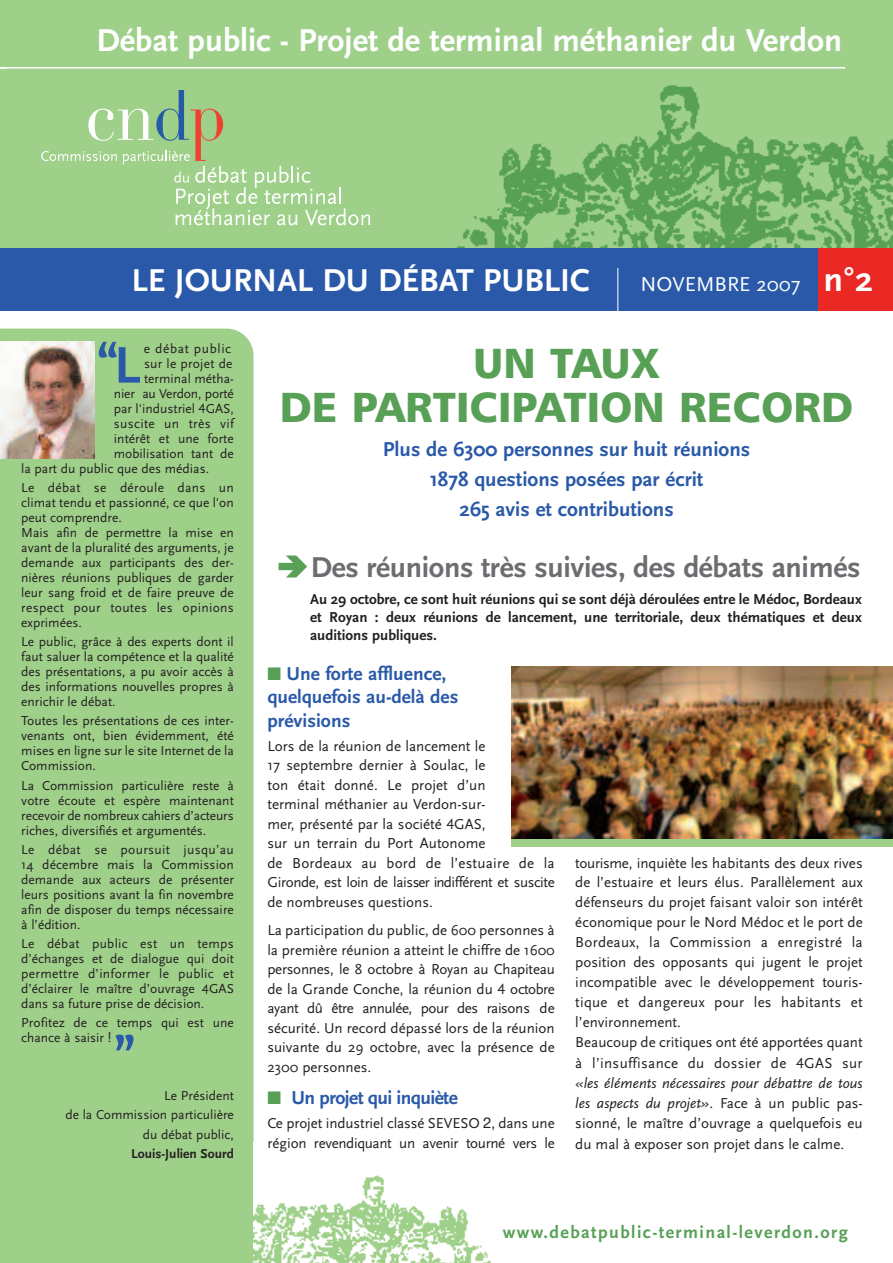
<style>
.page{position:relative;width:893px;height:1263px;background:#fff}
.page>*{position:absolute;margin:0;border:0;box-sizing:border-box;transform-origin:0 0}
.t1{font:700 53.7px "Scala Sans";color:#2959a8}
.t2{font:700 51.75px "Scala Sans";color:#2959a8}
.t3{font:42px/43.5px "Humanist 777 BT Black B";color:#57a055;text-align:center}
.t4{font:700 33px "Scala Sans";color:#fff}
.t5{font:700 30px "Scala Sans";letter-spacing:-.01em;color:#6c6d70}
.t6{font:700 21px/30px "Scala Sans";color:#2959a8;text-align:center}
.t7{font:21px "Scala Sans";color:#fff}
.t8{font:700 19.5px/23.4px "Scala Sans";color:#2959a8}
.t9{font:700 19.5px "Scala Sans";letter-spacing:-.03em;color:#2959a8}
.t10{font:700 18px "Scala Sans";letter-spacing:.08em;color:#57a055}
.t11{font:15px/19.5px "Scala Sans";color:#231f20}
.t12{font:700 15px/18px "Scala Sans";color:#231f20;text-align:justify}
.t13{font:italic 15px/20.2px "Scala Sans LF";color:#231f20}
.t14{font:13.5px/15px "Scala Sans";color:#231f20;text-align:justify}
.t15{font:13.5px/19.2px "Scala Sans LF";color:#231f20;text-align:right}
.t16{font:700 13.5px "Scala Sans LF";color:#231f20}
.t17{font:13.5px "Scala Sans";letter-spacing:.025em;color:#231f20}
.t18{font:13.5px "Scala Sans";letter-spacing:.045em;color:#231f20}
.s1{font-weight:700;font-size:36px}
.s2{color:#57a055}
.s3{font-family:"Helvetica Neue"}
.s4{font-family:"Scala Sans";font-style:normal}
</style>
<div class="page">
<div style="left:0;top:0;width:893px;height:276px;background:#9fd08a"></div>
<img style="left:428px;top:68px;width:465px;height:181px">
<div style="left:0;top:329px;width:254px;height:934px;background:#9fd08a"></div>
<img style="left:254px;top:1175px;width:237px;height:88px">
<div style="left:0;top:249px;width:893px;height:62px;background:#2959a8"></div>
<div style="left:818px;top:249px;width:75px;height:62px;background:#ea2924"></div>
<hr style="left:617px;top:268px;width:1px;height:74px;background:#fff">
<hr style="left:0;top:67px;width:845px;height:1px;background:#fff">
<svg style="left:41px;top:90px;width:329px;height:135px"></svg>
<img style="left:0;top:341px;width:94px;height:117px">
<div style="left:511px;top:833px;width:382px;height:14px;background:#9fd08a"></div>
<img style="left:511px;top:666px;width:382px;height:172px">
<h3 class="t4" style="left:96px;top:30px;width:747px">Débat public - Projet de terminal méthanier du Verdon</h3>
<h3 class="t4" style="left:132px;top:269px;width:460px">LE JOURNAL DU DÉBAT PUBLIC</h3>
<h3 class="t7" style="left:641px;top:277px;width:234px">NOVEMBRE 2007 <span class="s1">n°2</span></h3>
<h2 class="t2" style="left:96px;top:342px;width:24px">“</h2>
<h1 class="t1" style="left:114px;top:347px;width:28px">L</h1>
<p class="t18" style="left:144px;top:344px;width:89px">e débat public</p>
<p class="t14" style="left:144px;top:357px;width:90px">sur le projet de</p>
<p class="t14" style="left:144px;top:372px;width:91px">terminal métha-</p>
<p class="t14" style="left:114px;top:387px;width:122px">nier au Verdon, porté</p>
<p class="t14" style="left:114px;top:402px;width:121px">par l'industriel 4GAS,</p>
<p class="t17" style="left:114px;top:419px;width:122px">suscite un très vif</p>
<p class="t14" style="left:114px;top:432px;width:121px">intérêt et une forte</p>
<p class="t14" style="left:114px;top:447px;width:121px">mobilisation tant de</p>
<p class="t14" style="left:21px;top:462px;width:189px">la part du public que des médias.</p>
<p class="t14" style="left:21px;top:481px;width:214px;text-align:left">Le débat se déroule dans un climat tendu et passionné, ce que l'on peut comprendre.<br>Mais afin de permettre la mise en avant de la pluralité des arguments, je demande aux participants des der&shy;nières réunions publiques de garder leur sang froid et de faire preuve de respect pour toutes les opinions exprimées.</p>
<p class="t14" style="left:21px;top:636px;width:214px">Le public, grâce à des experts dont il faut saluer la compétence et la qualité des présentations, a pu avoir accès à des informations nouvelles propres à enrichir le débat.</p>
<p class="t14" style="left:21px;top:715px;width:214px">Toutes les présentations de ces inter&shy;venants ont, bien évidemment, été mises en ligne sur le site Internet de la Commission.</p>
<p class="t14" style="left:21px;top:779px;width:214px">La Commission particulière reste à votre écoute et espère maintenant recevoir de nombreux cahiers d’acteurs riches, diversifiés et argumentés.</p>
<p class="t14" style="left:21px;top:843px;width:214px">Le débat se poursuit jusqu’au 14 décembre mais la Commission demande aux acteurs de présenter leurs positions avant la fin novembre afin de disposer du temps nécessaire à l’édition.</p>
<p class="t14" style="left:21px;top:938px;width:214px">Le débat public est un temps d’échanges et de dialogue qui doit permettre d’informer le public et d’éclairer le maître d’ouvrage 4GAS dans sa future prise de décision.</p>
<p class="t14" style="left:21px;top:1017px;width:214px">Profitez de ce temps qui est une chance à saisir !</p>
<h2 class="t2" style="left:113px;top:1036px;width:24px">”</h2>
<p class="t15" style="left:65px;top:1088px;width:170px">Le Président<br>de la Commission particulière du débat public,</p>
<p class="t16" style="left:131px;top:1149px;width:104px">Louis-Julien Sourd</p>
<h3 class="t3" style="left:280px;top:345px;width:575px">UN TAUX<br>DE PARTICIPATION RECORD</h3>
<h3 class="t6" style="left:383px;top:436px;width:369px">Plus de 6300 personnes sur huit réunions<br>1878 questions posées par écrit<br>265 avis et contributions</h3>
<h3 class="t5" style="left:311px;top:557px;width:551px">Des réunions très suivies, des débats animés</h3>
<p class="t12" style="left:310px;top:592px;width:553px">Au 29 octobre, ce sont huit réunions qui se sont déjà déroulées entre le Médoc, Bordeaux et Royan : deux réunions de lancement, une territoriale, deux thématiques et deux auditions publiques.</p>
<h3 class="t8" style="left:267px;top:664px;width:193px"><span class="s2">■</span> Une forte affluence, quelquefois au-delà des prévisions</h3>
<p class="t11" style="left:267px;top:738px;width:289px">Lors de la réunion de lancement le<br>17 septembre dernier à Soulac, le<br>ton était donné. Le projet d’un<br>terminal méthanier au Verdon-sur-<br>mer, présenté par la société 4GAS,<br>sur un terrain du Port Autonome<br>de Bordeaux au bord de l’estuaire de la Gironde, est loin de laisser indifférent et suscite de nombreuses questions.</p>
<p class="t11" style="left:267px;top:922px;width:289px;text-align:justify">La participation du public, de 600 personnes à la première réunion a atteint le chiffre de 1600 personnes, le 8 octobre à Royan au Chapiteau de la Grande Conche, la réunion du 4 octobre ayant dû être annulée, pour des raisons de sécurité. Un record dépassé lors de la réunion suivante du 29 octobre, avec la présence de 2300 personnes.</p>
<h3 class="t9" style="left:267px;top:1091px;width:192px"><span class="s2">■</span> Un projet qui inquiète</h3>
<p class="t11" style="left:267px;top:1115px;width:289px;line-height:20px">Ce projet industriel classé SEVESO <span class="s3">2</span>, dans une région revendiquant un avenir tourné vers le</p>
<p class="t11" style="left:575px;top:854px;width:289px;line-height:20px">tourisme, inquiète les habitants des deux rives de l’estuaire et leurs élus. Parallèlement aux défenseurs du projet faisant valoir son intérêt économique pour le Nord Médoc et le port de Bordeaux, la Commission a enregistré la position des opposants qui jugent le projet incompatible avec le développement touris&shy;tique et dangereux pour les habitants et l’environnement.<br>Beaucoup de critiques ont été apportées quant à l’insuffisance du dossier de 4GAS sur</p>
<p class="t13" style="left:575px;top:1074px;width:289px">«les éléments nécessaires pour débattre de tous les aspects du projet»<span class="s4">. Face à un public pas-</span></p>
<p class="t11" style="left:575px;top:1115px;width:289px;line-height:20.2px">sionné, le maître d’ouvrage a quelquefois eu du mal à exposer son projet dans le calme.</p>
<h3 class="t10" style="left:503px;top:1226px;width:346px">www.debatpublic-terminal-leverdon.org</h3>
</div>
